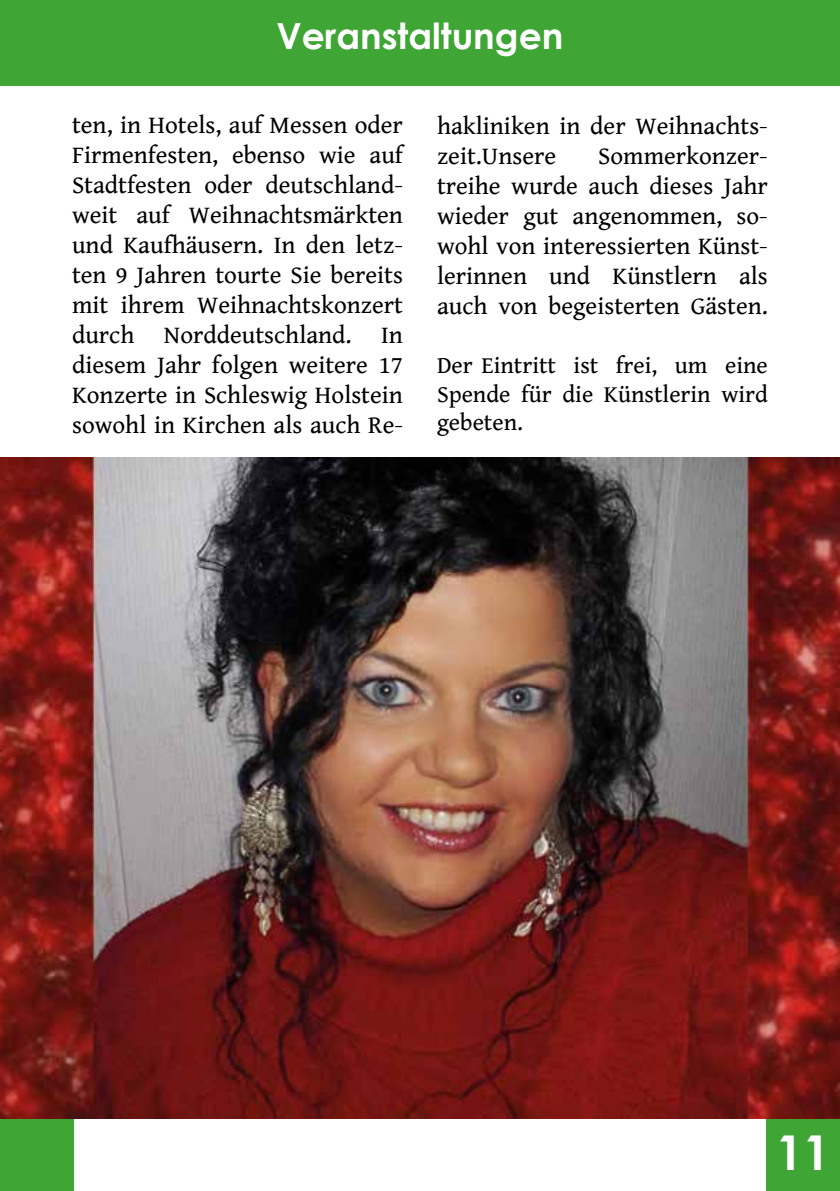
<style>
.page{position:relative;width:840px;height:1191px;background:#fff}
.page>*{position:absolute;margin:0;border:0;box-sizing:border-box;transform-origin:0 0}
.t1{font:700 48px "Century Gothic";color:#fff}
.t2{font:700 36px "Century Gothic";color:#fff}
.t3{font:25px/30px "Gentium Book Basic";color:#000;text-align:justify}
.t4{font:24px/28.8px "Gentium Book Basic";color:#000;text-align:justify}
</style>
<div class="page">
<div style="left:0;top:0;width:839px;height:85px;background:#3fa535"></div>
<div style="left:0;top:1117px;width:74px;height:74px;background:#3fa535"></div>
<div style="left:765px;top:1117px;width:74px;height:74px;background:#3fa535"></div>
<img style="left:0;top:458px;width:839px;height:661px">
<h2 class="t2" style="left:276px;top:13px;width:288px">Veranstaltungen</h2>
<p class="t3" style="left:72px;top:109px;width:332px">ten, in Hotels, auf Messen oder Firmenfesten, ebenso wie auf Stadtfesten oder deutschland&shy;weit auf Weihnachtsmärkten und Kaufhäusern. In den letz&shy;ten 9 Jahren tourte Sie bereits mit ihrem Weihnachtskonzert durch Norddeutschland. In diesem Jahr folgen weitere 17<br>Konzerte in Schleswig Holstein sowohl in Kirchen als auch Re-</p>
<p class="t3" style="left:437px;top:110px;width:332px">hakliniken in der Weihnachts&shy;zeit.Unsere</p>
<p class="t3" style="left:437px;top:140px;width:332px;text-indent:161px">Sommerkonzer&shy;treihe wurde auch dieses Jahr wieder gut angenommen, so&shy;wohl von interessierten Künst&shy;lerinnen und Künstlern als auch von begeisterten Gästen.</p>
<p class="t4" style="left:437px;top:350px;width:332px">Der Eintritt ist frei, um eine Spende für die Künstlerin wird gebeten.</p>
<h1 class="t1" style="left:775px;top:1122px;width:55px">11</h1>
</div>
